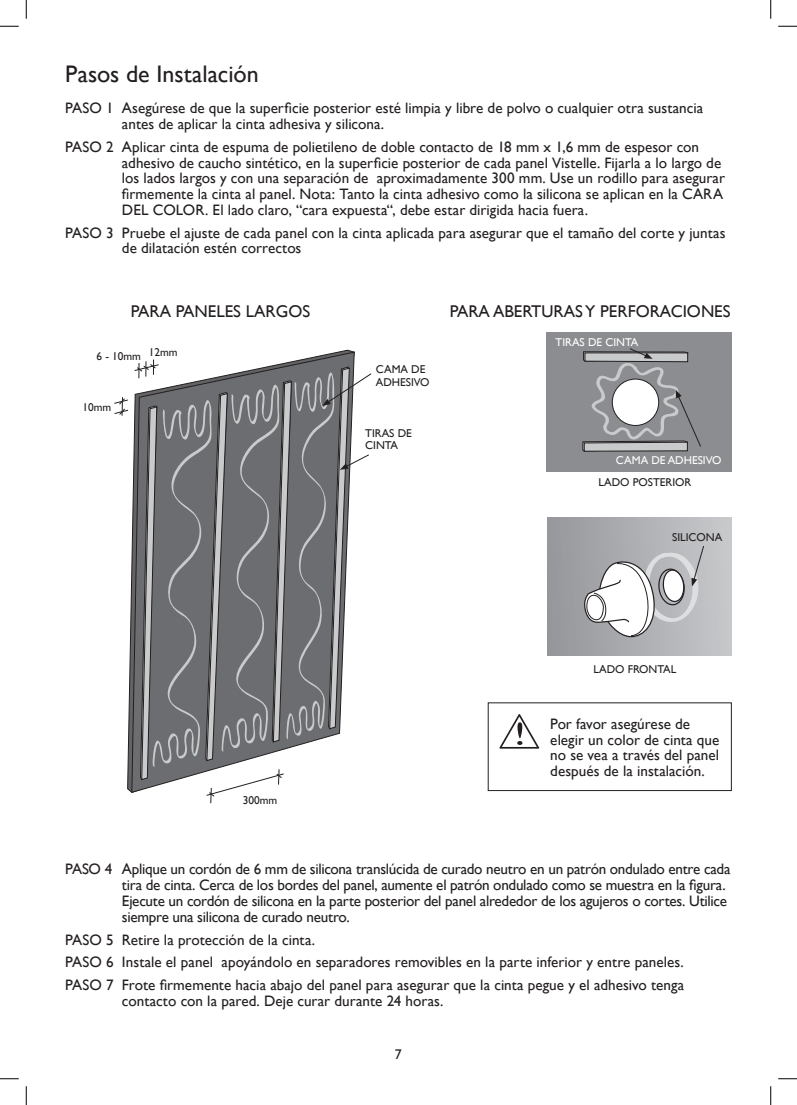
<style>
.page{position:relative;width:797px;height:1105px;background:#fff}
.page>*{position:absolute;margin:0;border:0;box-sizing:border-box;transform-origin:0 0}
.t1{font:24px "Gill Sans";color:#231f20}
.t2{font:17px "Gill Sans";color:#231f20}
.t3{font:15.12px/15.8px "Gill Sans";color:#231f20}
.t4{font:15.12px/15.8px "Gill Sans";letter-spacing:-.02em;color:#231f20}
.t5{font:14px "Gill Sans";color:#231f20}
.t6{font:11.38px/12.6px "Gill Sans";color:#231f20}
.t7{font:11.38px "Gill Sans";color:#fff}
</style>
<div class="page">
<div style="left:547px;top:518px;width:184px;height:137px;background:linear-gradient(to right,#95969a,#c7c8cb)"></div>
<svg style="left:582px;top:545px;width:122px;height:93px"></svg>
<svg style="left:114px;top:359px;width:258px;height:445px"></svg>
<div style="left:546px;top:332px;width:185px;height:140px;background:#8b8d90"></div>
<svg style="left:582px;top:348px;width:119px;height:104px"></svg>
<svg style="left:499px;top:714px;width:40px;height:35px"></svg>
<div style="left:488px;top:702px;width:243px;height:89px;border:1px solid #231f20"></div>
<svg style="left:0;top:25px;width:19px;height:2px"></svg>
<svg style="left:778px;top:25px;width:19px;height:2px"></svg>
<svg style="left:0;top:1078px;width:19px;height:1px"></svg>
<svg style="left:778px;top:1078px;width:19px;height:1px"></svg>
<svg style="left:25px;top:0;width:2px;height:19px"></svg>
<svg style="left:25px;top:1086px;width:2px;height:19px"></svg>
<svg style="left:770px;top:0;width:1px;height:19px"></svg>
<svg style="left:770px;top:1086px;width:1px;height:19px"></svg>
<p class="t1" style="left:65px;top:60px;width:195px">Pasos de Instalación</p>
<p class="t3" style="left:122px;top:100px;width:583px;text-indent:-57px">PASO 1 Asegúrese de que la superficie posterior esté limpia y libre de polvo o cualquier otra sustancia antes de aplicar la cinta adhesiva y silicona.</p>
<p class="t3" style="left:122px;top:139px;width:604px;text-indent:-57px">PASO 2 Aplicar cinta de espuma de polietileno de doble contacto de 18 mm x 1,6 mm de espesor con adhesivo de caucho sintético, en la superficie posterior de cada panel Vistelle. Fijarla a lo largo de los lados largos y con una separación de aproximadamente 300 mm. Use un rodillo para asegurar firmemente la cinta al panel. Nota: Tanto la cinta adhesivo como la silicona se aplican en la CARA DEL COLOR. El lado claro, “cara expuesta“, debe estar dirigida hacia fuera.</p>
<p class="t3" style="left:122px;top:225px;width:605px;text-indent:-57px">PASO 3 Pruebe el ajuste de cada panel con la cinta aplicada para asegurar que el tamaño del corte y juntas de dilatación estén correctos</p>
<p class="t2" style="left:131px;top:301px;width:181px">PARA PANELES LARGOS</p>
<p class="t2" style="left:449px;top:301px;width:282px">PARA ABERTURAS Y PERFORACIONES</p>
<p class="t6" style="left:96px;top:349px;width:46px">6 - 10mm</p>
<p class="t6" style="left:149px;top:346px;width:30px">12mm</p>
<p class="t6" style="left:82px;top:401px;width:30px">10mm</p>
<p class="t6" style="left:376px;top:363px;width:55px">CAMA DE<br>ADHESIVO</p>
<p class="t6" style="left:365px;top:426px;width:48px">TIRAS DE<br>CINTA</p>
<p class="t6" style="left:243px;top:793px;width:36px">300mm</p>
<p class="t7" style="left:555px;top:335px;width:84px">TIRAS DE CINTA</p>
<p class="t7" style="left:616px;top:453px;width:107px">CAMA DE ADHESIVO</p>
<p class="t6" style="left:598px;top:476px;width:94px">LADO POSTERIOR</p>
<p class="t6" style="left:672px;top:531px;width:52px">SILICONA</p>
<p class="t6" style="left:593px;top:662px;width:84px">LADO FRONTAL</p>
<p class="t3" style="left:550px;top:716px;width:171px">Por favor asegúrese de elegir un color de cinta que no se vea a través del panel después de la instalación.</p>
<p class="t4" style="left:122px;top:861px;width:610px;text-indent:-57px">PASO 4 Aplique un cordón de 6 mm de silicona translúcida de curado neutro en un patrón ondulado entre cada tira de cinta. Cerca de los bordes del panel, aumente el patrón ondulado como se muestra en la figura.<br>Ejecute un cordón de silicona en la parte posterior del panel alrededor de los agujeros o cortes. Utilice siempre una silicona de curado neutro.</p>
<p class="t3" style="left:65px;top:931px;width:251px">PASO 5 Retire la protección de la cinta.</p>
<p class="t3" style="left:65px;top:954px;width:620px">PASO 6 Instale el panel apoyándolo en separadores removibles en la parte inferior y entre paneles.</p>
<p class="t3" style="left:122px;top:977px;width:564px;text-indent:-57px">PASO 7 Frote firmemente hacia abajo del panel para asegurar que la cinta pegue y el adhesivo tenga contacto con la pared. Deje curar durante 24 horas.</p>
<p class="t5" style="left:395px;top:1046px;width:8px">7</p>
</div>
